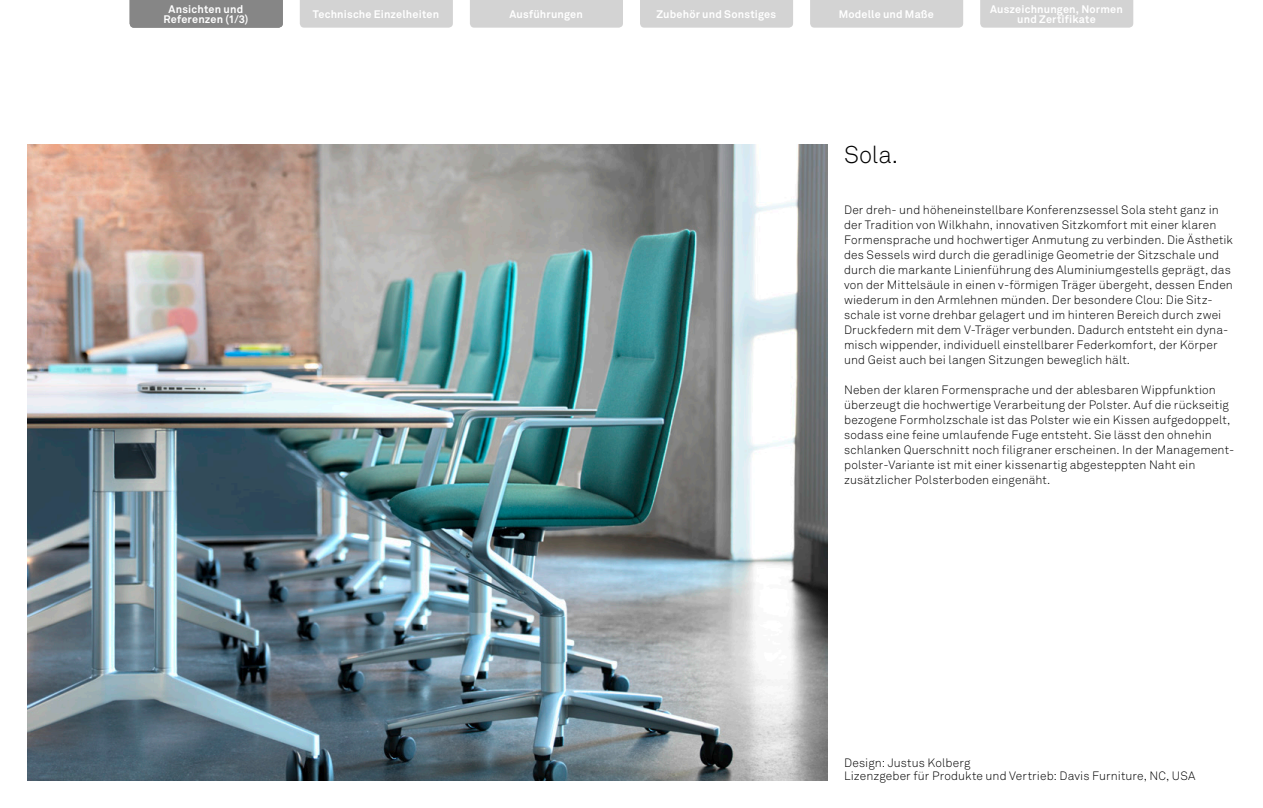
<style>
.page{position:relative;width:1263px;height:808px;background:#fff}
.page>*{position:absolute;margin:0;border:0;box-sizing:border-box;transform-origin:0 0}
.t1{font:300 24px "Akkurat Pro";color:#000}
.t2{font:300 12px/15px "Akkurat Pro";letter-spacing:.01em;color:#000}
.t3{font:700 10.8px/10.5px "Akkurat Pro";letter-spacing:.015em;color:#fff;text-align:center}
</style>
<div class="page">
<img style="left:28px;top:145px;width:799px;height:635px">
<div style="left:300px;top:0;width:153px;height:28px;background:#d3d3d3"></div>
<div style="left:470px;top:0;width:153px;height:28px;background:#d3d3d3"></div>
<div style="left:810px;top:0;width:153px;height:28px;background:#d3d3d3"></div>
<div style="left:980px;top:0;width:153px;height:28px;background:#d3d3d3"></div>
<div style="left:640px;top:0;width:153px;height:28px;background:#d3d3d3"></div>
<div style="left:130px;top:0;width:153px;height:28px;background:#868686"></div>
<p class="t3" style="left:163px;top:4px;width:87px">Ansichten und<br>Referenzen (1/3)</p>
<p class="t3" style="left:176px;top:14px;width:61px">Referenzen</p>
<p class="t3" style="left:313px;top:9px;width:128px">Technische Einzelheiten</p>
<p class="t3" style="left:509px;top:9px;width:75px">Ausführungen</p>
<p class="t3" style="left:839px;top:9px;width:97px">Modelle und Maße</p>
<p class="t3" style="left:990px;top:4px;width:134px">Auszeichnungen, Normen und Zertifikate</p>
<p class="t3" style="left:656px;top:9px;width:121px">Zubehör und Sonstiges</p>
<h1 class="t1" style="left:844px;top:141px;width:56px">Sola.</h1>
<p class="t2" style="left:844px;top:202px;width:390px">Der dreh- und höheneinstellbare Konferenzsessel Sola steht ganz in der Tradition von Wilkhahn, innovativen Sitzkomfort mit einer klaren Formensprache und hochwertiger Anmutung zu verbinden. Die Ästhetik des Sessels wird durch die geradlinige Geometrie der Sitzschale und durch die markante Linienführung des Aluminiumgestells geprägt, das von der Mittelsäule in einen v-förmigen Träger übergeht, dessen Enden wiederum in den Armlehnen münden. Der besondere Clou: Die Sitz&shy;schale ist vorne drehbar gelagert und im hinteren Bereich durch zwei Druckfedern mit dem V-Träger verbunden. Dadurch entsteht ein dyna&shy;misch wippender, individuell einstellbarer Federkomfort, der Körper und Geist auch bei langen Sitzungen beweglich hält.</p>
<p class="t2" style="left:844px;top:382px;width:392px">Neben der klaren Formensprache und der ablesbaren Wippfunktion überzeugt die hochwertige Verarbeitung der Polster. Auf die rückseitig bezogene Formholzschale ist das Polster wie ein Kissen aufgedoppelt, sodass eine feine umlaufende Fuge entsteht. Sie lässt den ohnehin schlanken Querschnitt noch filigraner erscheinen. In der Management&shy;polster-Variante ist mit einer kissenartig abgesteppten Naht ein zusätzlicher Polsterboden eingenäht.</p>
<p class="t2" style="left:844px;top:756px;width:353px;line-height:13.5px">Design: Justus Kolberg<br>Lizenzgeber für Produkte und Vertrieb: Davis Furniture, NC, USA</p>
</div>
